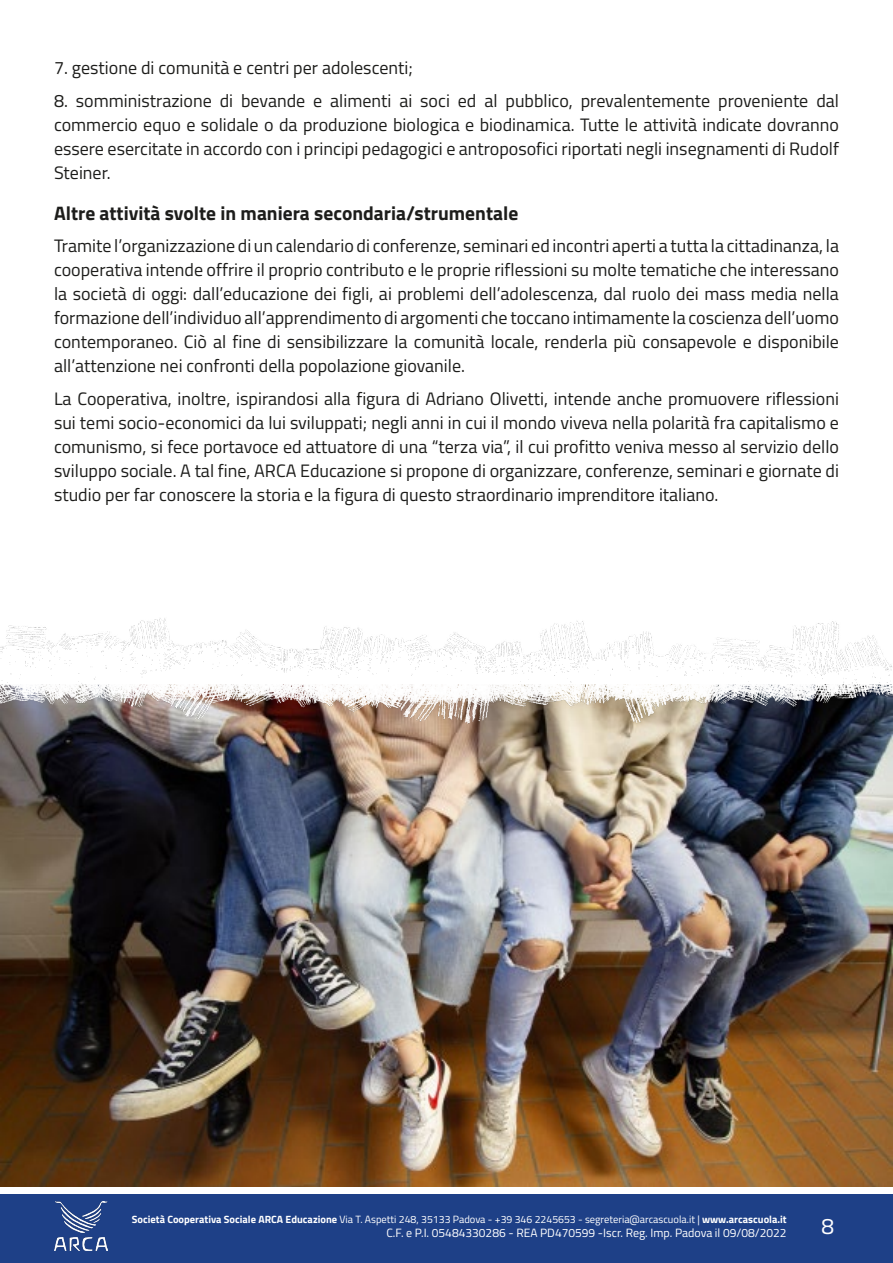
<style>
.page{position:relative;width:893px;height:1263px;background:#fff}
.page>*{position:absolute;margin:0;border:0;box-sizing:border-box;transform-origin:0 0}
.t1{font:22.5px "Titillium Web";color:#fff}
.t2{font:700 19.5px "Titillium Web";color:#1d1d1b}
.t3{font:18px/24px "Titillium Web";color:#1d1d1b;text-align:justify}
.t4{font:12px "Titillium Web";color:#fff}
.t5{font:10.5px "Titillium Web";color:#fff}
.s1{font-weight:700}
</style>
<div class="page">
<div style="left:0;top:1195px;width:893px;height:68px;background:#1e4087"></div>
<img style="left:54px;top:1201px;width:53px;height:49px">
<img style="left:0;top:731px;width:893px;height:455px">
<img style="left:0;top:618px;width:893px;height:113px">
<p class="t3" style="left:54px;top:55px;width:360px">7. gestione di comunità e centri per adolescenti;</p>
<p class="t3" style="left:54px;top:88px;width:786px">8. somministrazione di bevande e alimenti ai soci ed al pubblico, prevalentemente proveniente dal commercio equo e solidale o da produzione biologica e biodinamica. Tutte le attività indicate dovranno essere esercitate in accordo con i principi pedagogici e antroposofici riportati negli insegnamenti di Rudolf Steiner.</p>
<p class="t2" style="left:54px;top:198px;width:466px">Altre attività svolte in maniera secondaria/strumentale</p>
<p class="t3" style="left:54px;top:233px;width:787px">Tramite l’organizzazione di un calendario di conferenze, seminari ed incontri aperti a tutta la cittadinanza, la cooperativa intende offrire il proprio contributo e le proprie riflessioni su molte tematiche che interessano la società di oggi: dall’educazione dei figli, ai problemi dell’adolescenza, dal ruolo dei mass media nella formazione dell’individuo all’apprendimento di argomenti che toccano intimamente la coscienza dell’uomo contemporaneo. Ciò al fine di sensibilizzare la comunità locale, renderla più consapevole e disponibile all’attenzione nei confronti della popolazione giovanile.</p>
<p class="t3" style="left:54px;top:386px;width:786px">La Cooperativa, inoltre, ispirandosi alla figura di Adriano Olivetti, intende anche promuovere riflessioni sui temi socio-economici da lui sviluppati; negli anni in cui il mondo viveva nella polarità fra capitalismo e comunismo, si fece portavoce ed attuatore di una “terza via”, il cui profitto veniva messo al servizio dello sviluppo sociale. A tal fine, ARCA Educazione si propone di organizzare, conferenze, seminari e giornate di studio per far conoscere la storia e la figura di questo straordinario imprenditore italiano.</p>
<p class="t5" style="left:132px;top:1211px;width:656px"><span class="s1">Società Cooperativa Sociale ARCA Educazione</span> Via T. Aspetti 248, 35133 Padova - +39 346 2245653 - segreteria@arcascuola.it | <span class="s1">www.arcascuola.it</span></p>
<p class="t4" style="left:386px;top:1224px;width:402px">C.F. e P.I. 05484330286 - REA PD470599 -Iscr. Reg. Imp. Padova il 09/08/2022</p>
<p class="t1" style="left:821px;top:1210px;width:14px">8</p>
</div>
